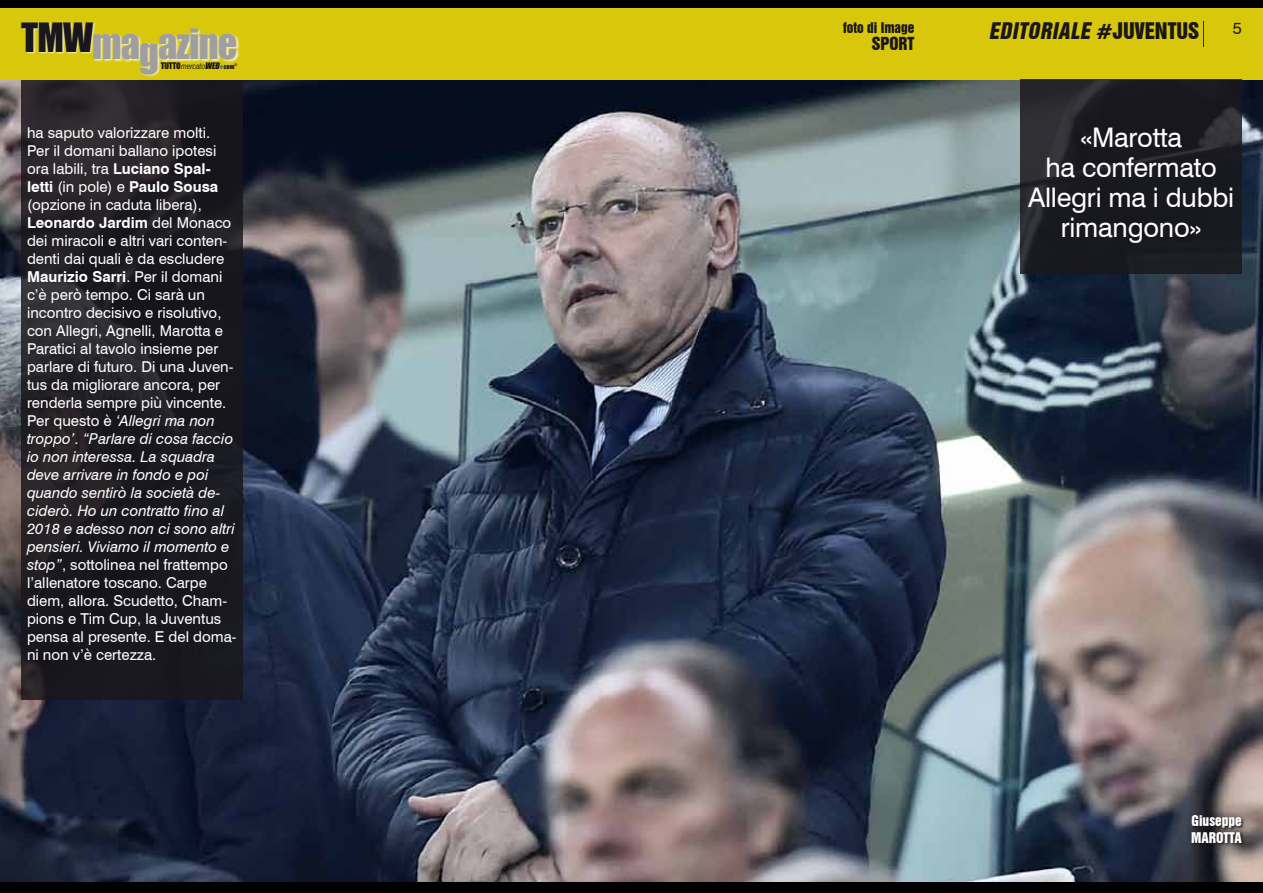
<style>
.page{position:relative;width:1263px;height:893px;background:#fff}
.page>*{position:absolute;margin:0;border:0;box-sizing:border-box;transform-origin:0 0}
.t1{font:38.4px "Impact";letter-spacing:-.025em;color:#a09f9f}
.t2{font:27px/30px "Swiss 721 BT";letter-spacing:-.01em;color:#fff;text-align:center}
.t3{font:italic 21px "Swiss 921 BT Regular A";color:#1a171c}
.t4{font:16.5px "Swiss 921 BT Regular A";color:#1a171c}
.t5{font:16.5px "Swiss 721 BT";color:#1a171c}
.t6{font:15px/18px "Swiss 721 BT";color:#fff}
.t7{font:13.5px/16.5px "Swiss 921 BT Regular A";color:#fff}
.t8{font:13.5px "Swiss 921 BT Regular A";color:#1a171c}
.t9{font:italic 8.4px "Arial Narrow";color:#1a171c}
.s1{font-size:41.4px}
.s2{font-family:"Impact";font-style:normal}
.s3{font-family:"Impact"}
.s4{font-family:"Impact";font-style:normal;font-size:6.15px}
.s5{font-style:normal}
.s6{font-weight:700}
.s7{font-style:italic}
</style>
<div class="page">
<img style="left:0;top:79px;width:1263px;height:803px">
<div style="left:1184px;top:807px;width:65px;height:43px;background:#1a171c;opacity:.75"></div>
<svg style="left:21px;top:79px;width:221px;height:620px;background:#1f1d23"></svg>
<div style="left:0;top:882px;width:1263px;height:11px;background:#000"></div>
<div style="left:0;top:0;width:1263px;height:79px;background:#d9c70b"></div>
<div style="left:0;top:0;width:1263px;height:7px;background:#000"></div>
<div style="left:21px;top:22px;width:219px;height:55px;background:#fff;opacity:.75"></div>
<svg style="left:1020px;top:79px;width:222px;height:194px;background:#1d1d24"></svg>
<hr style="left:1201px;top:19px;width:3px;height:29px;background:#1a171c;opacity:.75">
<h1 class="t1" style="left:21px;top:15px;width:218px"><sup>TMW</sup>ma<span class="s1">g</span>azine</h1>
<p class="t9" style="left:161px;top:60px;width:78px"><span class="s2">TUTTO</span>mercato<span class="s3">WEB</span> <span class="s4">com</span><sup>®</sup></p>
<h3 class="t3" style="left:989px;top:17px;width:200px">EDITORIALE <span class="s5">#JUVENTUS</span></h3>
<p class="t8" style="left:843px;top:19px;width:73px">foto di Image</p>
<p class="t5" style="left:1233px;top:18px;width:11px">5</p>
<p class="t4" style="left:872px;top:32px;width:10px">SPOR</p>
<p class="t4" style="left:907px;top:32px;width:8px">T</p>
<p class="t6" style="left:27px;top:123px;width:211px">ha saputo valorizzare molti.<br>Per il domani ballano ipotesi ora labili, tra <span class="s6">Luciano Spal&shy;letti</span> (in pole) e <span class="s6">Paulo Sousa </span>(opzione in caduta libera),<br><span class="s6">Leonardo Jardim</span> del Monaco dei miracoli e altri vari conten&shy;denti dai quali è da escludere<br><span class="s6">Maurizio Sarri</span>. Per il domani c’è però tempo. Ci sarà un incontro decisivo e risolutivo, con Allegri, Agnelli, Marotta e<br>Paratici al tavolo insieme per parlare di futuro. Di una Juven&shy;tus da migliorare ancora, per renderla sempre più vincente.<br>Per questo è <span class="s7">‘Allegri ma non troppo’</span>. <span class="s7">“Parlare di cosa faccio io non interessa. La squadra deve arrivare in fondo e poi quando sentirò la società de&shy;ciderò. Ho un contratto fino al<br>2018 e adesso non ci sono altri pensieri. Viviamo il momento e stop”</span>, sottolinea nel frattempo l’allenatore toscano. Carpe diem, allora. Scudetto, Cham&shy;pions e Tim Cup, la Juventus pensa al presente. E del doma&shy;ni non v’è certezza.</p>
<h2 class="t2" style="left:1028px;top:122px;width:208px">«Marotta<br>ha confermato<br>Allegri ma i dubbi rimangono»</h2>
<p class="t7" style="left:1191px;top:812px;width:52px">Giuseppe<br>MAROTTA</p>
</div>
